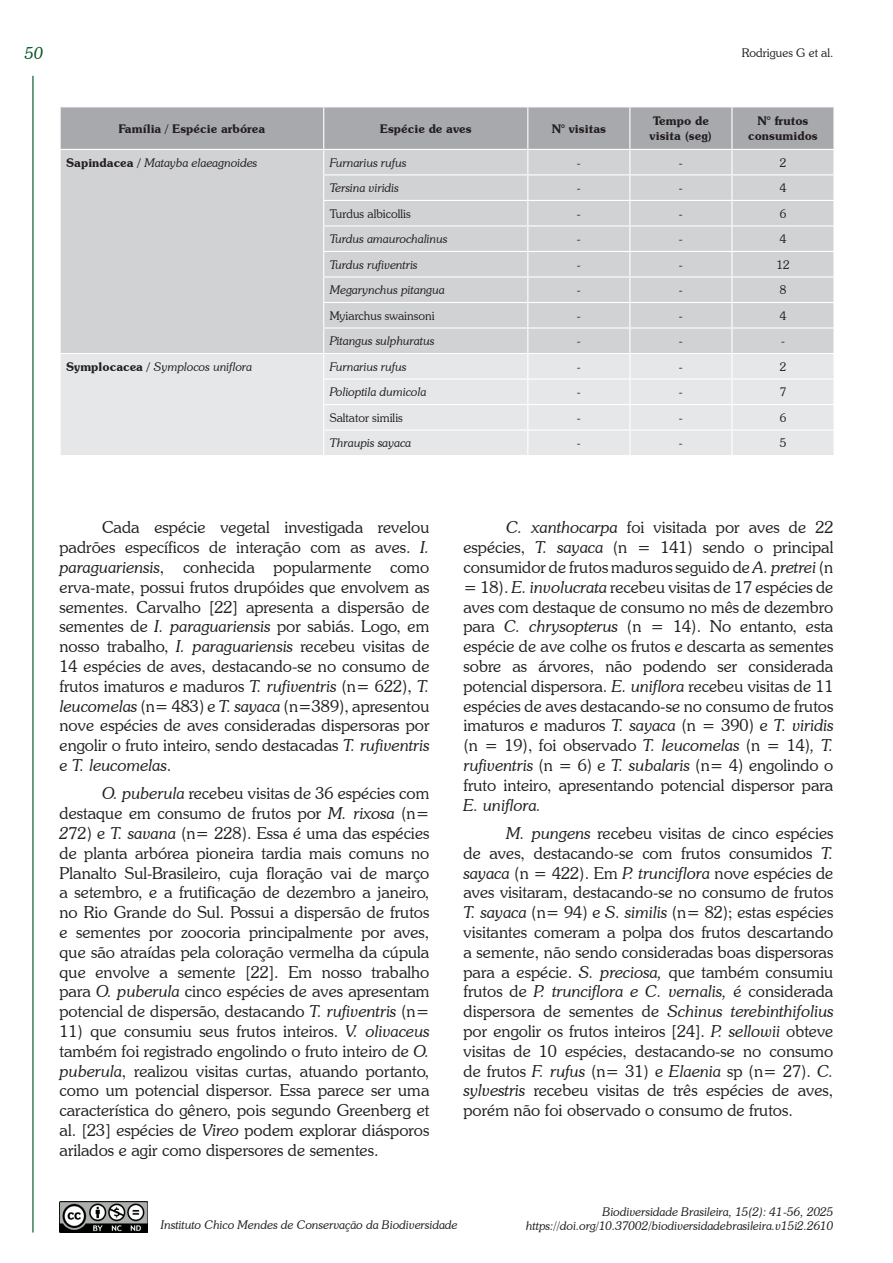
<style>
.page{position:relative;width:893px;height:1263px;background:#fff}
.page>*{position:absolute;margin:0;border:0;box-sizing:border-box;transform-origin:0 0}
.texto{font:300 16.5px/19.8px "Souvenir IT Cby BT";color:#231f20;text-align:justify}
.t1{font:italic 300 16.5px "Souvenir IT Cby BT";color:#00531e}
.texto_tabela{font:italic 300 12px/14.4px "Souvenir IT Cby BT";color:#231f20;text-align:right}
.texto_tabela-2{font:300 12px "Souvenir IT Cby BT";color:#231f20}
.texto_tabela-3{font:600 12px/14.4px "Souvenir IT Cby BT";color:#231f20}
.s1{font-weight:600;font-style:normal}
.s2{font-style:italic}
</style>
<div class="page">
<hr style="left:32px;top:76px;width:2px;height:1156px;background:#00531e">
<img style="left:60px;top:1201px;width:88px;height:31px">
<svg style="left:60px;top:107px;width:774px;height:348px;background:#d3d4d6"></svg>
<hr style="left:833px;top:431px;width:2px;height:24px;background:#fff">
<p class="t1" style="left:25px;top:43px;width:20px">50</p>
<p class="texto_tabela-2" style="left:742px;top:46px;width:93px">Rodrigues G et al.</p>
<p class="texto_tabela-3" style="left:119px;top:121px;width:148px">Família / Espécie arbórea</p>
<p class="texto_tabela-3" style="left:380px;top:121px;width:93px">Espécie de aves</p>
<p class="texto_tabela-3" style="left:552px;top:121px;width:56px">N° visitas</p>
<p class="texto_tabela-3" style="left:650px;top:114px;width:64px">Tempo de visita (seg)</p>
<p class="texto_tabela-3" style="left:748px;top:114px;width:71px;text-align:center">N° frutos consumidos</p>
<p class="texto_tabela" style="left:66px;top:155px;width:193px"><span class="s1">Sapindacea /</span> Matayba elaeagnoides</p>
<p class="texto_tabela" style="left:330px;top:155px;width:78px">Furnarius rufus</p>
<p class="texto_tabela" style="left:577px;top:155px;width:5px">-</p>
<p class="texto_tabela-2" style="left:679px;top:155px;width:5px">-</p>
<p class="texto_tabela-2" style="left:780px;top:155px;width:8px">2</p>
<p class="texto_tabela" style="left:330px;top:181px;width:70px">Tersina viridis</p>
<p class="texto_tabela" style="left:577px;top:181px;width:5px">-</p>
<p class="texto_tabela-2" style="left:679px;top:181px;width:5px">-</p>
<p class="texto_tabela-2" style="left:780px;top:181px;width:8px">4</p>
<p class="texto_tabela-2" style="left:330px;top:206px;width:82px">Turdus albicollis</p>
<p class="texto_tabela-2" style="left:577px;top:206px;width:5px">-</p>
<p class="texto_tabela-2" style="left:679px;top:206px;width:5px">-</p>
<p class="texto_tabela-2" style="left:780px;top:206px;width:8px">6</p>
<p class="texto_tabela" style="left:330px;top:232px;width:119px">Turdus amaurochalinus</p>
<p class="texto_tabela" style="left:577px;top:232px;width:5px">-</p>
<p class="texto_tabela-2" style="left:679px;top:232px;width:5px">-</p>
<p class="texto_tabela-2" style="left:780px;top:232px;width:8px">4</p>
<p class="texto_tabela" style="left:330px;top:257px;width:89px">Turdus rufiventris</p>
<p class="texto_tabela" style="left:577px;top:257px;width:5px">-</p>
<p class="texto_tabela-2" style="left:679px;top:257px;width:5px">-</p>
<p class="texto_tabela-2" style="left:776px;top:257px;width:15px">12</p>
<p class="texto_tabela" style="left:330px;top:283px;width:116px">Megarynchus pitangua</p>
<p class="texto_tabela" style="left:577px;top:283px;width:5px">-</p>
<p class="texto_tabela-2" style="left:679px;top:283px;width:5px">-</p>
<p class="texto_tabela-2" style="left:780px;top:283px;width:8px">8</p>
<p class="texto_tabela-2" style="left:330px;top:308px;width:106px">Myiarchus swainsoni</p>
<p class="texto_tabela-2" style="left:577px;top:308px;width:5px">-</p>
<p class="texto_tabela-2" style="left:679px;top:308px;width:5px">-</p>
<p class="texto_tabela-2" style="left:780px;top:308px;width:8px">4</p>
<p class="texto_tabela" style="left:330px;top:334px;width:106px">Pitangus sulphuratus</p>
<p class="texto_tabela" style="left:577px;top:334px;width:5px">-</p>
<p class="texto_tabela-2" style="left:679px;top:334px;width:5px">-</p>
<p class="texto_tabela-2" style="left:781px;top:334px;width:5px">-</p>
<p class="texto_tabela" style="left:66px;top:360px;width:188px"><span class="s1">Symplocacea /</span> Symplocos uniflora</p>
<p class="texto_tabela" style="left:330px;top:359px;width:78px">Furnarius rufus</p>
<p class="texto_tabela" style="left:577px;top:359px;width:5px">-</p>
<p class="texto_tabela-2" style="left:679px;top:359px;width:5px">-</p>
<p class="texto_tabela-2" style="left:780px;top:359px;width:8px">2</p>
<p class="texto_tabela" style="left:330px;top:385px;width:98px">Polioptila dumicola</p>
<p class="texto_tabela" style="left:577px;top:385px;width:5px">-</p>
<p class="texto_tabela-2" style="left:679px;top:385px;width:5px">-</p>
<p class="texto_tabela-2" style="left:780px;top:385px;width:8px">7</p>
<p class="texto_tabela-2" style="left:330px;top:410px;width:75px">Saltator similis</p>
<p class="texto_tabela-2" style="left:577px;top:410px;width:5px">-</p>
<p class="texto_tabela-2" style="left:679px;top:410px;width:5px">-</p>
<p class="texto_tabela-2" style="left:780px;top:410px;width:8px">6</p>
<p class="texto_tabela" style="left:330px;top:436px;width:83px">Thraupis sayaca</p>
<p class="texto_tabela" style="left:577px;top:436px;width:5px">-</p>
<p class="texto_tabela-2" style="left:679px;top:436px;width:5px">-</p>
<p class="texto_tabela-2" style="left:780px;top:436px;width:8px">5</p>
<p class="texto" style="left:60px;top:517px;width:371px;text-indent:43px">Cada espécie vegetal investigada revelou padrões específicos de interação com as aves. <span class="s2">I. paraguariensis</span>, conhecida popularmente como erva-mate, possui frutos drupóides que envolvem as sementes. Carvalho [22] apresenta a dispersão de sementes de <span class="s2">I. paraguariensis</span> por sabiás. Logo, em nosso trabalho, <span class="s2">I. paraguariensis</span> recebeu visitas de 14 espécies de aves, destacando-se no consumo de frutos imaturos e maduros <span class="s2">T. rufiventris</span> (n= 622), <span class="s2">T. leucomelas</span> (n= 483) e <span class="s2">T. sayaca</span> (n=389), apresentou nove espécies de aves consideradas dispersoras por engolir o fruto inteiro, sendo destacadas <span class="s2">T. rufiventris </span>e <span class="s2">T. leucomelas</span>.</p>
<p class="texto" style="left:60px;top:783px;width:371px;text-indent:43px"><span class="s2">O. puberula</span> recebeu visitas de 36 espécies com destaque em consumo de frutos por <span class="s2">M. rixosa</span> (n= <span class="s2">2</span>72) e <span class="s2">T. savana</span> (n= 228). Essa é uma das espécies de planta arbórea pioneira tardia mais comuns no Planalto Sul-Brasileiro, cuja floração vai de março a setembro, e a frutificação de dezembro a janeiro, no Rio Grande do Sul. Possui a dispersão de frutos e sementes por zoocoria principalmente por aves, que são atraídas pela coloração vermelha da cúpula que envolve a semente [22]. Em nosso trabalho para <span class="s2">O. puberula</span> cinco espécies de aves apresentam potencial de dispersão, destacando <span class="s2">T. rufiventris</span> (n=</p>
<p class="texto" style="left:60px;top:1021px;width:371px">11) que consumiu seus frutos inteiros. <span class="s2">V. olivaceus </span>também foi registrado engolindo o fruto inteiro de <span class="s2">O. puberula</span>, realizou visitas curtas, atuando portanto, como um potencial dispersor. Essa parece ser uma característica do gênero, pois segundo Greenberg et al. [23] espécies de <span class="s2">Vireo</span> podem explorar diásporos arilados e agir como dispersores de sementes.</p>
<p class="texto" style="left:463px;top:517px;width:371px;text-indent:43px"><span class="s2">C. xanthocarpa</span> foi visitada por aves de 22 espécies, <span class="s2">T. sayaca</span> (n = 141) sendo o principal consumidor de frutos maduros seguido de <span class="s2">A. pretrei</span> (n = 18). <span class="s2">E. involucrata</span> recebeu visitas de 17 espécies de aves com destaque de consumo no mês de dezembro para <span class="s2">C. chrysopterus</span> (n = 14). No entanto, esta espécie de ave colhe os frutos e descarta as sementes sobre as árvores, não podendo ser considerada potencial dispersora. <span class="s2">E. uniflora</span> recebeu visitas de 11 espécies de aves destacando-se no consumo de frutos imaturos e maduros <span class="s2">T. sayaca</span> (n = 390) e <span class="s2">T. viridis </span>(n = 19), foi observado <span class="s2">T. leucomelas</span> (n = 14)<span class="s2">, T. rufiventris</span> (n = 6) e <span class="s2">T. subalaris</span> (n= 4) engolindo o fruto inteiro, apresentando potencial dispersor para <span class="s2">E. uniflora.</span></p>
<p class="texto" style="left:463px;top:823px;width:371px;text-indent:43px"><span class="s2">M. pungens</span> recebeu visitas de cinco espécies de aves, destacando-se com frutos consumidos <span class="s2">T. sayaca</span> (n = 422). Em <span class="s2">P. trunciflora</span> nove espécies de aves visitaram, destacando-se no consumo de frutos <span class="s2">T. sayaca</span> (n= 94) e <span class="s2">S. similis</span> (n= 82); estas espécies visitantes comeram a polpa dos frutos descartando a semente, não sendo consideradas boas dispersoras para a espécie. <span class="s2">S. preciosa,</span> que também consumiu frutos de <span class="s2">P. trunciflora e C. vernalis,</span> é considerada dispersora de sementes de <span class="s2">Schinus terebinthifolius </span>por engolir os frutos inteiros [24]. <span class="s2">P. sellowii</span> obteve visitas de 10 espécies, destacando-se no consumo de frutos <span class="s2">F. rufus</span> (n= 31) e <span class="s2">Elaenia</span> sp (n= 27). <span class="s2">C. sylvestris</span> recebeu visitas de três espécies de aves, porém não foi observado o consumo de frutos.</p>
<p class="texto_tabela" style="left:161px;top:1217px;width:298px">Instituto Chico Mendes de Conservação da Biodiversidade</p>
<p class="texto_tabela" style="left:526px;top:1204px;width:309px">Biodiversidade Brasileira, 15(2): 41-56, 2025 https://doi.org/10.37002/biodiversidadebrasileira.v15i2.2610</p>
</div>
